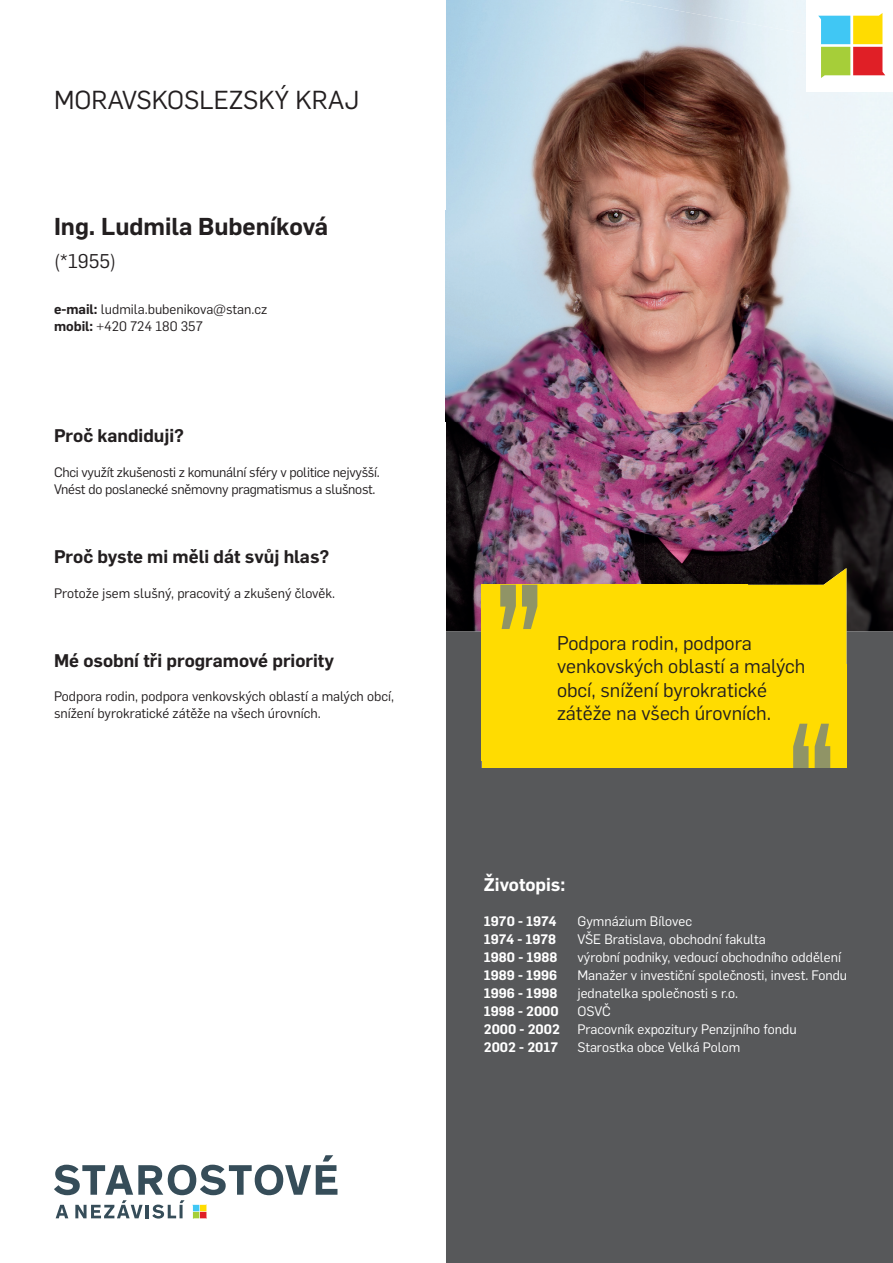
<style>
.page{position:relative;width:893px;height:1263px;background:#fff}
.page>*{position:absolute;margin:0;border:0;box-sizing:border-box;transform-origin:0 0}
.t1{font:25.5px "Flama";color:#231f20}
.t2{font:600 24px "Flama";color:#231f20}
.t3{font:19.5px/23.2px "Flama";color:#231f20}
.t4{font:600 18px "Flama";color:#231f20}
.t5{font:600 18px "Flama";color:#fff}
.t6{font:13.5px "Flama";color:#fff}
.t7{font:13.5px/17.2px "Flama";color:#231f20}
.t8{font:13.5px/17.2px "Flama";letter-spacing:-.02em;color:#231f20}
.t9{font:600 13.5px "Flama";color:#fff}
.s1{font-weight:600}
</style>
<div class="page">
<img style="left:446px;top:0;width:199px;height:631px">
<img style="left:644px;top:5px;width:199px;height:580px">
<img style="left:843px;top:92px;width:50px;height:539px">
<div style="left:446px;top:631px;width:447px;height:632px;background:#57585a"></div>
<div style="left:806px;top:0;width:87px;height:91px;background:#fff"></div>
<svg style="left:818px;top:13px;width:67px;height:65px"></svg>
<div style="left:482px;top:585px;width:266px;height:176px;background:#ffdc01"></div>
<div style="left:482px;top:665px;width:364px;height:103px;background:#ffdc01"></div>
<svg style="left:54px;top:1155px;width:283px;height:64px"></svg>
<svg style="left:522px;top:585px;width:15px;height:44px"></svg>
<svg style="left:500px;top:585px;width:16px;height:44px"></svg>
<svg style="left:665px;top:568px;width:181px;height:200px"></svg>
<h1 class="t1" style="left:54px;top:83px;width:307px">MORAVSKOSLEZSKÝ KRAJ</h1>
<h2 class="t2" style="left:54px;top:210px;width:276px">Ing. Ludmila Bubeníková</h2>
<h3 class="t3" style="left:54px;top:248px;width:64px">(*1955)</h3>
<p class="t7" style="left:54px;top:299px;width:215px"><span class="s1">e-mail:</span> ludmila.bubenikova@stan.cz <span class="s1">mobil:</span> +420 724 180 357</p>
<h3 class="t4" style="left:54px;top:423px;width:132px">Proč kandiduji?</h3>
<p class="t8" style="left:54px;top:463px;width:327px">Chci využít zkušenosti z komunální sféry v politice nejvyšší.<br>Vnést do poslanecké sněmovny pragmatismus a slušnost.</p>
<h3 class="t4" style="left:54px;top:544px;width:277px">Proč byste mi měli dát svůj hlas?</h3>
<p class="t7" style="left:54px;top:583px;width:283px">Protože jsem slušný, pracovitý a zkušený člověk.</p>
<h3 class="t4" style="left:54px;top:647px;width:282px">Mé osobní tři programové priority</h3>
<p class="t7" style="left:54px;top:687px;width:341px">Podpora rodin, podpora venkovských oblastí a malých obcí, snížení byrokratické zátěže na všech úrovních.</p>
<h3 class="t3" style="left:557px;top:630px;width:250px">Podpora rodin, podpora venkovských oblastí a malých obcí, snížení byrokratické zátěže na všech úrovních.</h3>
<h3 class="t5" style="left:484px;top:871px;width:83px">Životopis:</h3>
<p class="t9" style="left:484px;top:912px;width:74px">1970 - 1974</p>
<p class="t6" style="left:577px;top:912px;width:116px">Gymnázium Bílovec</p>
<p class="t9" style="left:484px;top:930px;width:74px">1974 - 1978</p>
<p class="t6" style="left:577px;top:930px;width:190px">VŠE Bratislava, obchodní fakulta</p>
<p class="t9" style="left:484px;top:948px;width:75px">1980 - 1988</p>
<p class="t6" style="left:577px;top:948px;width:265px">výrobní podniky, vedoucí obchodního oddělení</p>
<p class="t9" style="left:484px;top:966px;width:75px">1989 - 1996</p>
<p class="t6" style="left:577px;top:966px;width:271px">Manažer v investiční společnosti, invest. Fondu</p>
<p class="t9" style="left:484px;top:984px;width:75px">1996 - 1998</p>
<p class="t6" style="left:577px;top:984px;width:162px">jednatelka společnosti s r.o.</p>
<p class="t9" style="left:484px;top:1002px;width:76px">1998 - 2000</p>
<p class="t6" style="left:577px;top:1002px;width:35px">OSVČ</p>
<p class="t9" style="left:484px;top:1020px;width:77px">2000 - 2002</p>
<p class="t6" style="left:577px;top:1020px;width:221px">Pracovník expozitury Penzijního fondu</p>
<p class="t9" style="left:484px;top:1038px;width:76px">2002 - 2017</p>
<p class="t6" style="left:577px;top:1038px;width:164px">Starostka obce Velká Polom</p>
</div>
